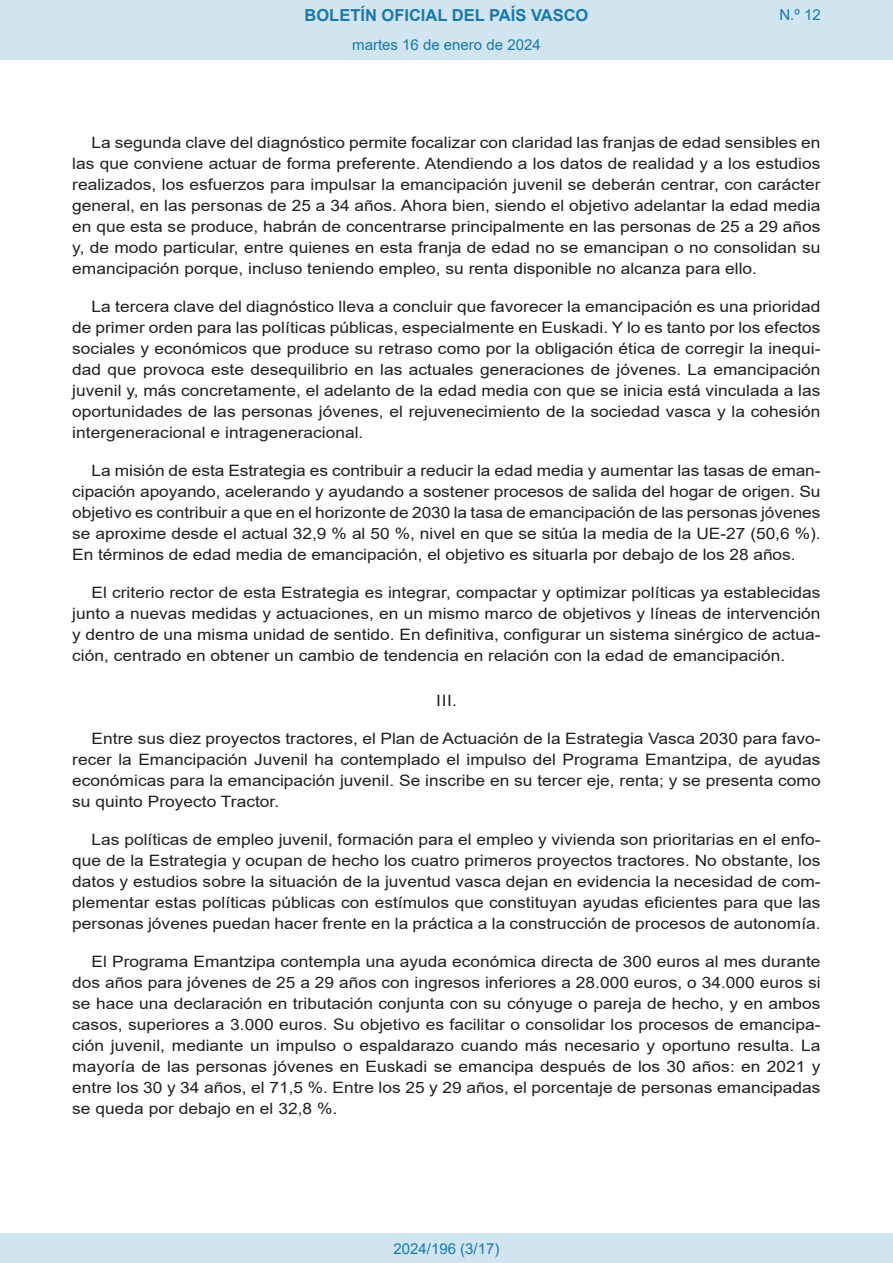
<style>
.page{position:relative;width:893px;height:1263px;background:#fff}
.page>*{position:absolute;margin:0;border:0;box-sizing:border-box;transform-origin:0 0}
.t1{font:700 16.5px "Arial";color:#1879ad}
.BOPVDetalle{font:15.6px/21px "Arial";color:#231f20;text-align:justify;scale:1.11 1}
.BOPVClave{font:15.6px "Arial";color:#231f20;scale:1.11 1}
.Paginacion_Centro{font:15px "Arial";color:#1879ad}
</style>
<div class="page">
<div style="left:0;top:0;width:893px;height:60px;background:#d0e5f0"></div>
<div style="left:0;top:1233px;width:893px;height:30px;background:#d0e5f0"></div>
<p class="t1" style="left:305px;top:3px;width:285px">BOLETÍN OFICIAL DEL PAÍS VASCO</p>
<p class="Paginacion_Centro" style="left:352px;top:35px;width:190px">martes 16 de enero de 2024</p>
<p class="Paginacion_Centro" style="left:779px;top:5px;width:43px">N.º 12</p>
<p class="BOPVDetalle" style="left:72px;top:132px;width:676px;text-indent:19px">La segunda clave del diagnóstico permite focalizar con claridad las franjas de edad sensibles en las que conviene actuar de forma preferente. Atendiendo a los datos de realidad y a los estudios realizados, los esfuerzos para impulsar la emancipación juvenil se deberán centrar, con carácter general, en las personas de 25 a 34 años. Ahora bien, siendo el objetivo adelantar la edad media en que esta se produce, habrán de concentrarse principalmente en las personas de 25 a 29 años y, de modo particular, entre quienes en esta franja de edad no se emancipan o no consolidan su emancipación porque, incluso teniendo empleo, su renta disponible no alcanza para ello.</p>
<p class="BOPVDetalle" style="left:72px;top:296px;width:676px;text-indent:19px">La tercera clave del diagnóstico lleva a concluir que favorecer la emancipación es una prioridad de primer orden para las políticas públicas, especialmente en Euskadi. Y lo es tanto por los efectos sociales y económicos que produce su retraso como por la obligación ética de corregir la inequi&shy;dad que provoca este desequilibrio en las actuales generaciones de jóvenes. La emancipación juvenil y, más concretamente, el adelanto de la edad media con que se inicia está vinculada a las oportunidades de las personas jóvenes, el rejuvenecimiento de la sociedad vasca y la cohesión intergeneracional e intrageneracional.</p>
<p class="BOPVDetalle" style="left:72px;top:460px;width:676px;text-indent:19px">La misión de esta Estrategia es contribuir a reducir la edad media y aumentar las tasas de eman&shy;cipación apoyando, acelerando y ayudando a sostener procesos de salida del hogar de origen. Su objetivo es contribuir a que en el horizonte de 2030 la tasa de emancipación de las personas jóvenes se aproxime desde el actual 32,9 % al 50 %, nivel en que se sitúa la media de la UE-27 (50,6 %).<br>En términos de edad media de emancipación, el objetivo es situarla por debajo de los 28 años.</p>
<p class="BOPVDetalle" style="left:72px;top:582px;width:676px;text-indent:19px">El criterio rector de esta Estrategia es integrar, compactar y optimizar políticas ya establecidas junto a nuevas medidas y actuaciones, en un mismo marco de objetivos y líneas de intervención y dentro de una misma unidad de sentido. En definitiva, configurar un sistema sinérgico de actua&shy;ción, centrado en obtener un cambio de tendencia en relación con la edad de emancipación.</p>
<p class="BOPVClave" style="left:436px;top:689px;width:20px">III.</p>
<p class="BOPVDetalle" style="left:72px;top:727px;width:676px;text-indent:19px">Entre sus diez proyectos tractores, el Plan de Actuación de la Estrategia Vasca 2030 para favo&shy;recer la Emancipación Juvenil ha contemplado el impulso del Programa Emantzipa, de ayudas económicas para la emancipación juvenil. Se inscribe en su tercer eje, renta; y se presenta como su quinto Proyecto Tractor.</p>
<p class="BOPVDetalle" style="left:72px;top:828px;width:676px;text-indent:19px">Las políticas de empleo juvenil, formación para el empleo y vivienda son prioritarias en el enfo&shy;que de la Estrategia y ocupan de hecho los cuatro primeros proyectos tractores. No obstante, los datos y estudios sobre la situación de la juventud vasca dejan en evidencia la necesidad de com&shy;plementar estas políticas públicas con estímulos que constituyan ayudas eficientes para que las personas jóvenes puedan hacer frente en la práctica a la construcción de procesos de autonomía.</p>
<p class="BOPVDetalle" style="left:72px;top:950px;width:676px;text-indent:19px">El Programa Emantzipa contempla una ayuda económica directa de 300 euros al mes durante dos años para jóvenes de 25 a 29 años con ingresos inferiores a 28.000 euros, o 34.000 euros si se hace una declaración en tributación conjunta con su cónyuge o pareja de hecho, y en ambos casos, superiores a 3.000 euros. Su objetivo es facilitar o consolidar los procesos de emancipa&shy;ción juvenil, mediante un impulso o espaldarazo cuando más necesario y oportuno resulta. La mayoría de las personas jóvenes en Euskadi se emancipa después de los 30 años: en 2021 y entre los 30 y 34 años, el 71,5 %. Entre los 25 y 29 años, el porcentaje de personas emancipadas se queda por debajo en el 32,8 %.</p>
<p class="Paginacion_Centro" style="left:393px;top:1238px;width:107px">2024/196 (3/17)</p>
</div>
